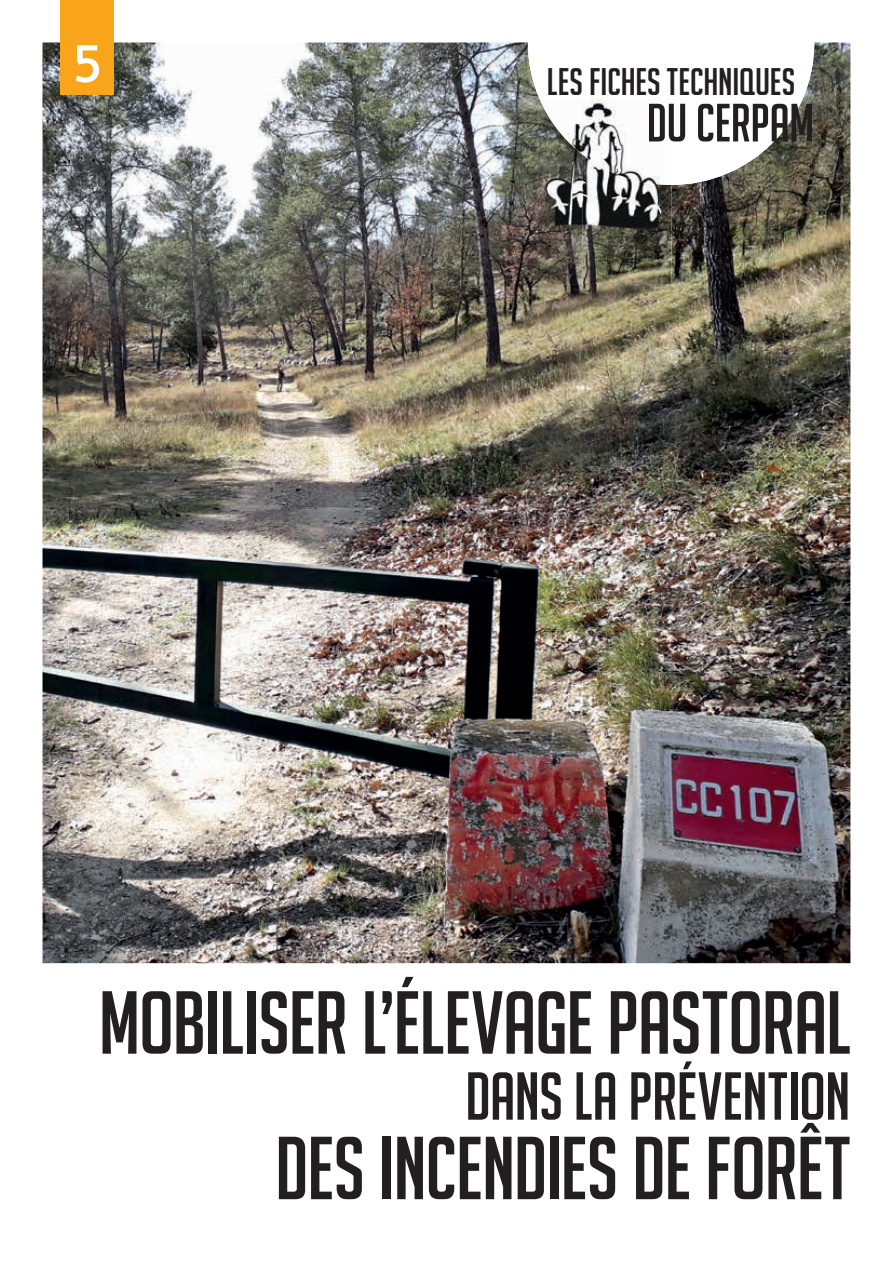
<style>
.page{position:relative;width:893px;height:1263px;background:#fff}
.page>*{position:absolute;margin:0;border:0;box-sizing:border-box;transform-origin:0 0}
.t1{font:87px "Big Noodle Titling";letter-spacing:-.01em;color:#231f20}
.t2{font:66px "Big Noodle Titling";letter-spacing:-.005em;color:#231f20}
.t3{font:52.5px "Big Noodle Titling";letter-spacing:-.005em;color:#231f20}
.t4{font:500 52.5px "Alwyn New";color:#fff}
.t5{font:37.5px "Big Noodle Titling";color:#231f20}
</style>
<div class="page">
<img style="left:43px;top:43px;width:807px;height:920px">
<div style="left:61px;top:0;width:53px;height:95px;background:#f9a51b"></div>
<svg style="left:528px;top:43px;width:286px;height:142px"></svg>
<img style="left:538px;top:98px;width:44px;height:186px">
<img style="left:582px;top:185px;width:90px;height:99px">
<img style="left:539px;top:98px;width:133px;height:87px">
<img style="left:649px;top:104px;width:23px;height:37px">
<p class="t4" style="left:74px;top:34px;width:29px">5</p>
<p class="t5" style="left:547px;top:61px;width:250px">LES FICHES TECHNIQUES</p>
<p class="t3" style="left:647px;top:95px;width:169px">DU CERPAM</p>
<p class="t1" style="left:99px;top:976px;width:753px">MOBILISER L’ÉLEVAGE PASTORAL</p>
<p class="t2" style="left:465px;top:1061px;width:387px">DANS LA PRÉVENTION</p>
<p class="t1" style="left:275px;top:1121px;width:577px">DES INCENDIES DE FORÊT</p>
</div>
